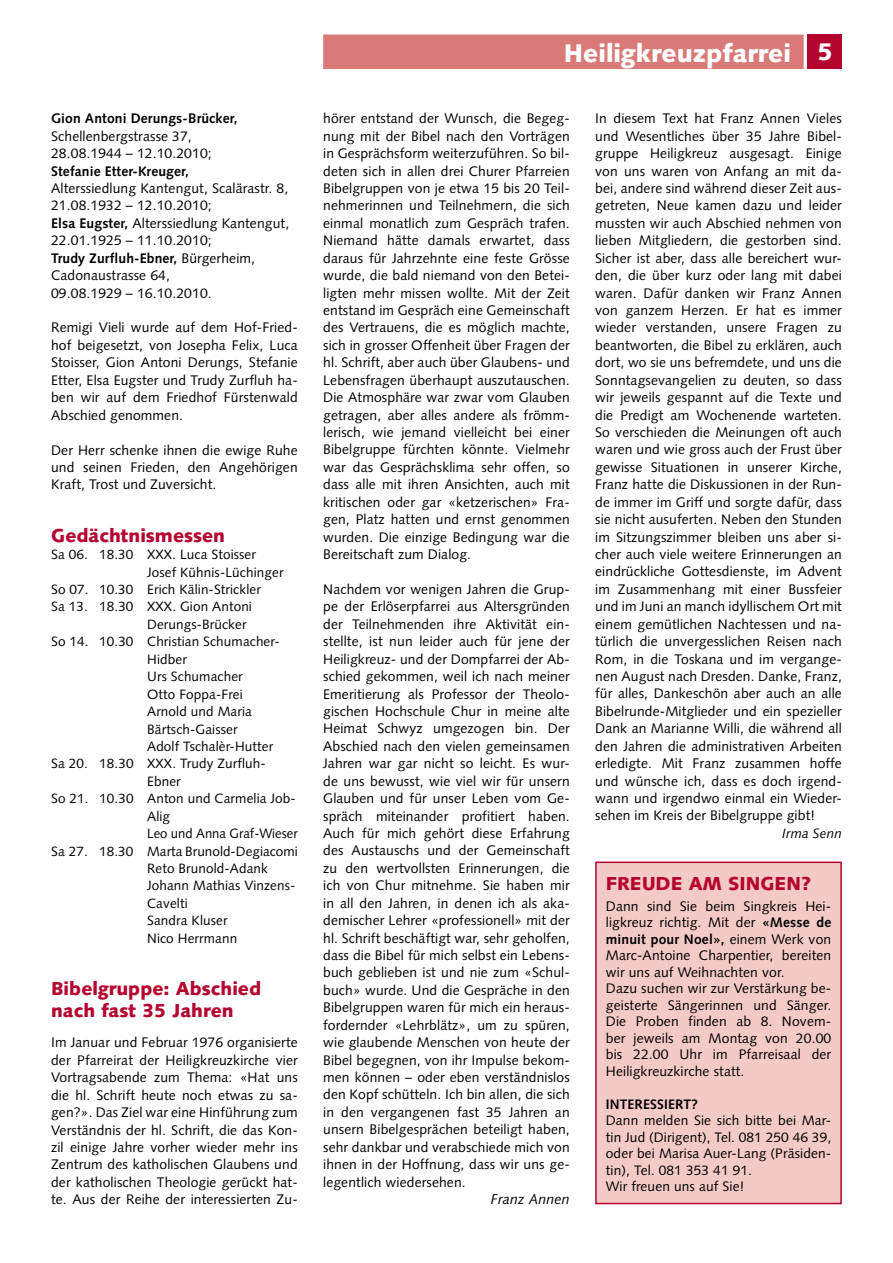
<style>
.page{position:relative;width:893px;height:1263px;background:#fff}
.page>*{position:absolute;margin:0;border:0;box-sizing:border-box;transform-origin:0 0}
.t1{font:900 25.5px "Syntax";color:#fff}
.t2{font:900 18.75px/21.8px "Syntax";color:#b4052f}
.t3{font:italic 14.25px "Syntax";letter-spacing:.01em;color:#000}
.t4{font:13.8px/17.4px "Syntax";letter-spacing:.01em;color:#000;text-align:justify}
.t5{font:700 13.8px "Syntax";letter-spacing:.01em;color:#000}
.t6{font:13.65px/16.5px "Syntax";letter-spacing:.01em;color:#000}
.t7{font:700 13.65px "Syntax";letter-spacing:.01em;color:#000}
.t8{font:13.5px "Syntax";letter-spacing:.01em;color:#000}
.t9{font:italic 13.5px "Syntax";letter-spacing:.01em;color:#000}
.s1{font-weight:700}
.s2{font-size:24px}
</style>
<div class="page">
<div style="left:808px;top:35px;width:34px;height:34px;background:#b4052f"></div>
<div style="left:595px;top:861px;width:247px;height:343px;background:#f3cac5;border:2px solid #b4052f"></div>
<div style="left:323px;top:35px;width:481px;height:34px;background:#d97a78"></div>
<p class="t5" style="left:51px;top:111px;width:188px">Gion Antoni Derungs-Brücker,</p>
<p class="t4" style="left:51px;top:127px;width:162px">Schellenbergstrasse 37,<br>28.08.1944 – 12.10.2010;</p>
<p class="t5" style="left:51px;top:163px;width:139px">Stefanie Etter-Kreuger,</p>
<p class="t4" style="left:51px;top:180px;width:240px;text-align:left">Alterssiedlung Kantengut, Scalärastr. 8,<br>21.08.1932 – 12.10.2010;<br><span class="s1">Elsa Eugster,</span> Alterssiedlung Kantengut,<br>22.01.1925 – 11.10.2010;<br><span class="s1">Trudy Zurfluh-Ebner,</span> Bürgerheim,<br>Cadonaustrasse 64,<br>09.08.1929 – 16.10.2010.</p>
<p class="t4" style="left:51px;top:319px;width:248px">Remigi Vieli wurde auf dem Hof-Fried&shy;hof beigesetzt, von Josepha Felix, Luca Stoisser, Gion Antoni Derungs, Stefanie Etter, Elsa Eugster und Trudy Zurfluh ha&shy;ben wir auf dem Friedhof Fürstenwald Abschied genommen.</p>
<p class="t4" style="left:51px;top:441px;width:248px">Der Herr schenke ihnen die ewige Ruhe und seinen Frieden, den Angehörigen Kraft, Trost und Zuversicht.</p>
<h2 class="t2" style="left:51px;top:524px;width:175px">Gedächtnismessen</h2>
<p class="t8" style="left:51px;top:546px;width:206px">Sa 06. 18.30 XXX. Luca Stoisser</p>
<p class="t8" style="left:147px;top:564px;width:138px">Josef Kühnis-Lüchinger</p>
<p class="t8" style="left:51px;top:581px;width:211px">So 07. 10.30 Erich Kälin-Strickler</p>
<p class="t8" style="left:51px;top:599px;width:202px">Sa 13. 18.30 XXX. Gion Antoni</p>
<p class="t8" style="left:147px;top:616px;width:101px">Derungs-Brücker</p>
<p class="t8" style="left:51px;top:634px;width:230px">So 14. 10.30 Christian Schumacher-</p>
<p class="t8" style="left:147px;top:651px;width:41px">Hidber</p>
<p class="t8" style="left:147px;top:668px;width:97px">Urs Schumacher</p>
<p class="t8" style="left:147px;top:686px;width:97px">Otto Foppa-Frei</p>
<p class="t8" style="left:147px;top:703px;width:106px">Arnold und Maria</p>
<p class="t8" style="left:147px;top:721px;width:92px">Bärtsch-Gaisser</p>
<p class="t8" style="left:147px;top:738px;width:127px">Adolf Tschalèr-Hutter</p>
<p class="t8" style="left:51px;top:756px;width:216px">Sa 20. 18.30 XXX. Trudy Zurfluh-</p>
<p class="t8" style="left:147px;top:773px;width:35px">Ebner</p>
<p class="t8" style="left:51px;top:790px;width:246px">So 21. 10.30 Anton und Carmelia Job-</p>
<p class="t8" style="left:147px;top:808px;width:24px">Alig</p>
<p class="t8" style="left:147px;top:825px;width:152px">Leo und Anna Graf-Wieser</p>
<p class="t8" style="left:51px;top:843px;width:248px">Sa 27. 18.30 Marta Brunold-Degiacomi</p>
<p class="t8" style="left:147px;top:860px;width:122px">Reto Brunold-Adank</p>
<p class="t8" style="left:147px;top:878px;width:150px">Johann Mathias Vinzens-</p>
<p class="t8" style="left:147px;top:895px;width:42px">Cavelti</p>
<p class="t8" style="left:147px;top:913px;width:82px">Sandra Kluser</p>
<p class="t8" style="left:147px;top:930px;width:92px">Nico Herrmann</p>
<h2 class="t2" style="left:51px;top:978px;width:212px">Bibelgruppe: Abschied nach fast 35 Jahren</h2>
<p class="t4" style="left:51px;top:1034px;width:248px">Im Januar und Februar 1976 organisierte der Pfarreirat der Heiligkreuzkirche vier Vortragsabende zum Thema: «Hat uns die hl. Schrift heute noch etwas zu sa&shy;gen?». Das Ziel war eine Hinführung zum Verständnis der hl. Schrift, die das Kon&shy;zil einige Jahre vorher wieder mehr ins Zentrum des katholischen Glaubens und der katholischen Theologie gerückt hat&shy;te. Aus der Reihe der interessierten Zu-</p>
<h1 class="t1" style="left:564px;top:38px;width:271px">Heiligkreuzpfarrei <span class="s2">5</span></h1>
<p class="t4" style="left:323px;top:110px;width:248px">hörer entstand der Wunsch, die Begeg&shy;nung mit der Bibel nach den Vorträgen in Gesprächsform weiterzuführen. So bil&shy;deten sich in allen drei Churer Pfarreien Bibelgruppen von je etwa 15 bis 20 Teil&shy;nehmerinnen und Teilnehmern, die sich einmal monatlich zum Gespräch trafen.<br>Niemand hätte damals erwartet, dass daraus für Jahrzehnte eine feste Grösse wurde, die bald niemand von den Betei&shy;ligten mehr missen wollte. Mit der Zeit entstand im Gespräch eine Gemeinschaft des Vertrauens, die es möglich machte, sich in grosser Offenheit über Fragen der hl. Schrift, aber auch über Glaubens- und Lebensfragen überhaupt auszutauschen.<br>Die Atmosphäre war zwar vom Glauben getragen, aber alles andere als frömm&shy;lerisch, wie jemand vielleicht bei einer Bibelgruppe fürchten könnte. Vielmehr war das Gesprächsklima sehr offen, so dass alle mit ihren Ansichten, auch mit kritischen oder gar «ketzerischen» Fra&shy;gen, Platz hatten und ernst genommen wurden. Die einzige Bedingung war die Bereitschaft zum Dialog.</p>
<p class="t4" style="left:323px;top:580px;width:248px">Nachdem vor wenigen Jahren die Grup&shy;pe der Erlöserpfarrei aus Altersgründen der Teilnehmenden ihre Aktivität ein&shy;stellte, ist nun leider auch für jene der Heiligkreuz- und der Dompfarrei der Ab&shy;schied gekommen, weil ich nach meiner Emeritierung als Professor der Theolo&shy;gischen Hochschule Chur in meine alte Heimat Schwyz umgezogen bin. Der Abschied nach den vielen gemeinsamen Jahren war gar nicht so leicht. Es wur&shy;de uns bewusst, wie viel wir für unsern Glauben und für unser Leben vom Ge&shy;spräch miteinander profitiert haben.<br>Auch für mich gehört diese Erfahrung des Austauschs und der Gemeinschaft zu den wertvollsten Erinnerungen, die ich von Chur mitnehme. Sie haben mir in all den Jahren, in denen ich als aka&shy;demischer Lehrer «professionell» mit der hl. Schrift beschäftigt war, sehr geholfen, dass die Bibel für mich selbst ein Lebens&shy;buch geblieben ist und nie zum «Schul&shy;buch» wurde. Und die Gespräche in den Bibelgruppen waren für mich ein heraus&shy;fordernder «Lehrblätz», um zu spüren, wie glaubende Menschen von heute der Bibel begegnen, von ihr Impulse bekom&shy;men können – oder eben verständnislos den Kopf schütteln. Ich bin allen, die sich in den vergangenen fast 35 Jahren an unsern Bibelgesprächen beteiligt haben, sehr dankbar und verabschiede mich von ihnen in der Hoffnung, dass wir uns ge&shy;legentlich wiedersehen.</p>
<p class="t3" style="left:491px;top:1191px;width:81px">Franz Annen</p>
<p class="t4" style="left:595px;top:110px;width:248px">In diesem Text hat Franz Annen Vieles und Wesentliches über 35 Jahre Bibel&shy;gruppe Heiligkreuz ausgesagt. Einige von uns waren von Anfang an mit da&shy;bei, andere sind während dieser Zeit aus&shy;getreten, Neue kamen dazu und leider mussten wir auch Abschied nehmen von lieben Mitgliedern, die gestorben sind.<br>Sicher ist aber, dass alle bereichert wur&shy;den, die über kurz oder lang mit dabei waren. Dafür danken wir Franz Annen von ganzem Herzen. Er hat es immer wieder verstanden, unsere Fragen zu beantworten, die Bibel zu erklären, auch dort, wo sie uns befremdete, und uns die Sonntagsevangelien zu deuten, so dass wir jeweils gespannt auf die Texte und die Predigt am Wochenende warteten.<br>So verschieden die Meinungen oft auch waren und wie gross auch der Frust über gewisse Situationen in unserer Kirche, Franz hatte die Diskussionen in der Run&shy;de immer im Griff und sorgte dafür, dass sie nicht ausuferten. Neben den Stunden im Sitzungszimmer bleiben uns aber si&shy;cher auch viele weitere Erinnerungen an eindrückliche Gottesdienste, im Advent im Zusammenhang mit einer Bussfeier und im Juni an manch idyllischem Ort mit einem gemütlichen Nachtessen und na&shy;türlich die unvergesslichen Reisen nach Rom, in die Toskana und im vergange&shy;nen August nach Dresden. Danke, Franz, für alles, Dankeschön aber auch an alle Bibelrunde-Mitglieder und ein spezieller Dank an Marianne Willi, die während all den Jahren die administrativen Arbeiten erledigte. Mit Franz zusammen hoffe und wünsche ich, dass es doch irgend&shy;wann und irgendwo einmal ein Wieder&shy;sehen im Kreis der Bibelgruppe gibt!</p>
<p class="t9" style="left:782px;top:825px;width:61px">Irma Senn</p>
<h2 class="t2" style="left:606px;top:873px;width:207px">FREUDE AM SINGEN?</h2>
<p class="t4" style="left:606px;top:898px;width:227px;line-height:16.5px;text-align:left">Dann sind Sie beim Singkreis Hei&shy;ligkreuz richtig. Mit der <span class="s1">«Messe de minuit pour Noel»,</span> einem Werk von<br>Marc-Antoine Charpentier, bereiten wir uns auf Weihnachten vor.<br>Dazu suchen wir zur Verstärkung be&shy;geisterte Sängerinnen und Sänger.<br>Die Proben finden ab 8. Novem&shy;ber jeweils am Montag von 20.00 bis 22.00 Uhr im Pfarreisaal der<br>Heiligkreuzkirche statt.</p>
<p class="t7" style="left:606px;top:1096px;width:94px">INTERESSIERT?</p>
<p class="t6" style="left:606px;top:1112px;width:227px">Dann melden Sie sich bitte bei Mar&shy;tin Jud (Dirigent), Tel. 081 250 46 39, oder bei Marisa Auer-Lang (Präsiden&shy;tin), Tel. 081 353 41 91.<br>Wir freuen uns auf Sie!</p>
</div>
